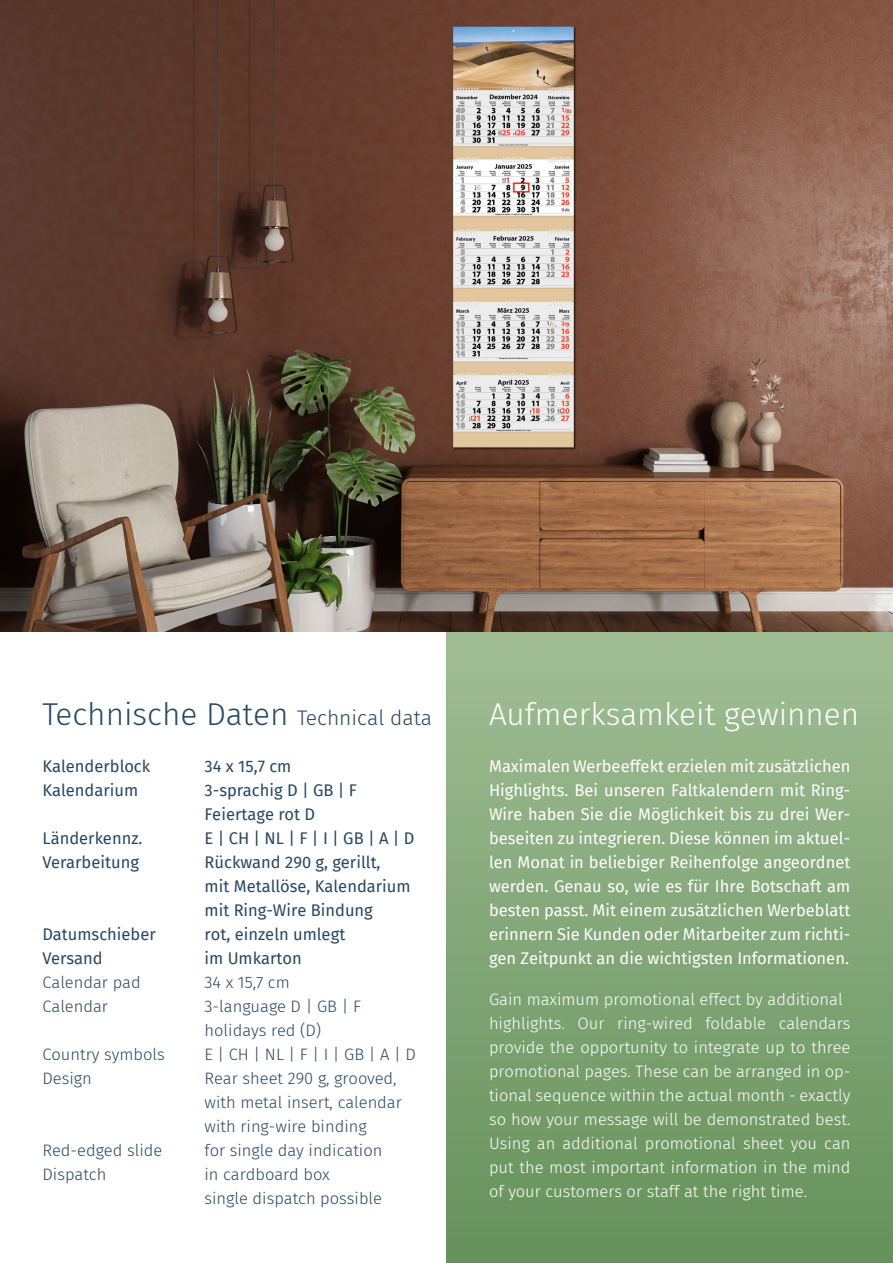
<style>
.page{position:relative;width:893px;height:1263px;background:#fff}
.page>*{position:absolute;margin:0;border:0;box-sizing:border-box;transform-origin:0 0}
.t1{font:300 31.5px "Fira Sans";color:#284761}
.t2{font:300 31.5px "Fira Sans";color:#fff}
.t3{font:16.5px/24px "Fira Sans";color:#fff;text-align:justify}
.t4{font:300 16.5px/24px "Fira Sans";color:#fff}
.t5{font:300 16.5px/24px "Fira Sans";color:#284761}
.t6{font:16.5px/24px "Fira Sans";color:#284761}
.s1{font-size:21px}
</style>
<div class="page">
<div style="left:446px;top:631px;width:447px;height:632px;background:linear-gradient(to bottom,#a1bd95,#64915a)"></div>
<img style="left:0;top:0;width:893px;height:631px">
<h1 class="t1" style="left:43px;top:691px;width:391px">Technische Daten <span class="s1">Technical data</span></h1>
<p class="t6" style="left:43px;top:754px;width:109px">Kalenderblock</p>
<p class="t6" style="left:205px;top:754px;width:88px">34 x 15,7 cm</p>
<p class="t6" style="left:43px;top:778px;width:97px">Kalendarium</p>
<p class="t6" style="left:205px;top:778px;width:154px">3-sprachig D | GB | F<br>Feiertage rot D</p>
<p class="t6" style="left:43px;top:826px;width:102px">Länderkennz.</p>
<p class="t6" style="left:205px;top:826px;width:212px">E | CH | NL | F | I | GB | A | D</p>
<p class="t6" style="left:43px;top:850px;width:98px">Verarbeitung</p>
<p class="t6" style="left:205px;top:850px;width:208px">Rückwand 290 g, gerillt,<br>mit Metallöse, Kalendarium mit Ring-Wire Bindung</p>
<p class="t6" style="left:43px;top:922px;width:115px">Datumschieber</p>
<p class="t6" style="left:205px;top:922px;width:142px">rot, einzeln umlegt</p>
<p class="t6" style="left:43px;top:946px;width:62px">Versand</p>
<p class="t6" style="left:205px;top:946px;width:99px">im Umkarton</p>
<p class="t5" style="left:43px;top:970px;width:100px">Calendar pad</p>
<p class="t5" style="left:205px;top:970px;width:87px">34 x 15,7 cm</p>
<p class="t5" style="left:43px;top:994px;width:67px">Calendar</p>
<p class="t5" style="left:205px;top:994px;width:158px">3-language D | GB | F holidays red (D)</p>
<p class="t5" style="left:43px;top:1042px;width:124px">Country symbols</p>
<p class="t5" style="left:205px;top:1042px;width:213px">E | CH | NL | F | I | GB | A | D</p>
<p class="t5" style="left:43px;top:1066px;width:51px">Design</p>
<p class="t5" style="left:205px;top:1066px;width:199px">Rear sheet 290 g, grooved, with metal insert, calendar with ring-wire binding</p>
<p class="t5" style="left:43px;top:1138px;width:121px">Red-edged slide</p>
<p class="t5" style="left:205px;top:1138px;width:179px">for single day indication</p>
<p class="t5" style="left:43px;top:1162px;width:65px">Dispatch</p>
<p class="t5" style="left:205px;top:1162px;width:179px">in cardboard box<br>single dispatch possible</p>
<h1 class="t2" style="left:489px;top:691px;width:372px">Aufmerksamkeit gewinnen</h1>
<p class="t3" style="left:489px;top:754px;width:363px">Maximalen Werbeeffekt erzielen mit zusätzlichen Highlights. Bei unseren Faltkalendern mit Ring-Wire haben Sie die Möglichkeit bis zu drei Wer&shy;beseiten zu integrieren. Diese können im aktuel&shy;len Monat in beliebiger Reihenfolge angeordnet werden. Genau so, wie es für Ihre Botschaft am besten passt. Mit einem zusätzlichen Werbeblatt erinnern Sie Kunden oder Mitarbeiter zum richti&shy;gen Zeitpunkt an die wichtigsten Informationen.</p>
<p class="t4" style="left:489px;top:987px;width:363px">Gain maximum promotional effect by additional highlights. Our ring-wired foldable calendars provide the opportunity to integrate up to three promotional pages. These can be arranged in op&shy;tional sequence within the actual month - exactly so how your message will be demonstrated best.<br>Using an additional promotional sheet you can put the most important information in the mind of your customers or staff at the right time.</p>
</div>
